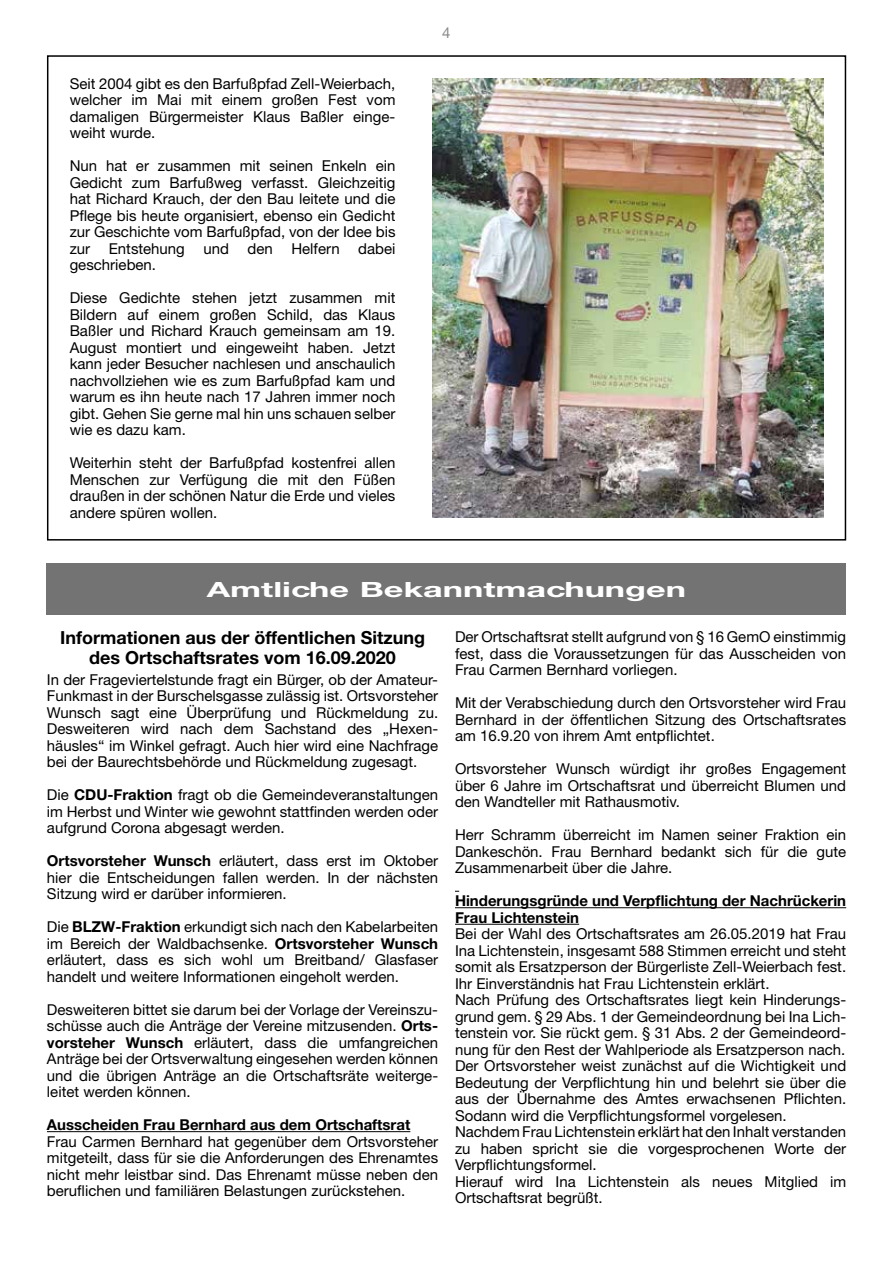
<style>
.page{position:relative;width:893px;height:1263px;background:#fff}
.page>*{position:absolute;margin:0;border:0;box-sizing:border-box;transform-origin:0 0}
.t1{font:700 21px "Helvetica Neue CE";color:#fff;scale:1.63 1}
.t2{font:700 18px/19.5px "Helvetica Neue LT Std";color:#000;text-align:center}
.t3{font:15px/16.5px "Helvetica Neue LT Std";color:#000;text-align:justify}
.t4{font:700 15px/16.5px "Helvetica Neue LT Std";color:#000}
.t5{font:15px "Helvetica Neue LT Std";color:#878787}
.s1{font-weight:700}
</style>
<div class="page">
<hr style="left:47px;top:1131px;width:363px;height:1px;background:#000">
<hr style="left:455px;top:907px;width:391px;height:1px;background:#000">
<hr style="left:455px;top:924px;width:124px;height:1px;background:#000">
<img style="left:432px;top:78px;width:391px;height:440px">
<div style="left:47px;top:563px;width:799px;height:51px;background:#737373"></div>
<p class="t3" style="left:70px;top:75px;width:327px">Seit 2004 gibt es den Barfußpfad Zell-Weierbach, welcher im Mai mit einem großen Fest vom damaligen Bürgermeister Klaus Baßler einge&shy;weiht wurde.</p>
<p class="t3" style="left:70px;top:157px;width:327px">Nun hat er zusammen mit seinen Enkeln ein Gedicht zum Barfußweg verfasst. Gleichzeitig hat Richard Krauch, der den Bau leitete und die Pflege bis heute organisiert, ebenso ein Gedicht zur Geschichte vom Barfußpfad, von der Idee bis zur Entstehung und den Helfern dabei geschrieben.</p>
<p class="t3" style="left:70px;top:289px;width:327px">Diese Gedichte stehen jetzt zusammen mit Bildern auf einem großen Schild, das Klaus Baßler und Richard Krauch gemeinsam am 19.<br>August montiert und eingeweiht haben. Jetzt kann jeder Besucher nachlesen und anschaulich nachvollziehen wie es zum Barfußpfad kam und warum es ihn heute nach 17 Jahren immer noch gibt. Gehen Sie gerne mal hin uns schauen selber wie es dazu kam.</p>
<p class="t3" style="left:70px;top:454px;width:327px">Weiterhin steht der Barfußpfad kostenfrei allen Menschen zur Verfügung die mit den Füßen draußen in der schönen Natur die Erde und vieles andere spüren wollen.</p>
<p class="t5" style="left:442px;top:24px;width:10px">4</p>
<h1 class="t1" style="left:207px;top:577px;width:296px">Amtliche Bekanntmachungen</h1>
<p class="t2" style="left:60px;top:628px;width:366px">Informationen aus der öffentlichen Sitzung des Ortschaftsrates vom 16.09.2020</p>
<p class="t3" style="left:47px;top:671px;width:393px">In der Frageviertelstunde fragt ein Bürger, ob der Amateur-Funkmast in der Burschelsgasse zulässig ist. Ortsvorsteher Wunsch sagt eine Überprüfung und Rückmeldung zu.<br>Desweiteren wird nach dem Sachstand des „Hexen&shy;häusles“ im Winkel gefragt. Auch hier wird eine Nachfrage bei der Baurechtsbehörde und Rückmeldung zugesagt.</p>
<p class="t3" style="left:47px;top:786px;width:393px">Die <span class="s1">CDU-Fraktion</span> fragt ob die Gemeindeveranstaltungen im Herbst und Winter wie gewohnt stattfinden werden oder aufgrund Corona abgesagt werden.</p>
<p class="t3" style="left:47px;top:852px;width:393px"><span class="s1">Ortsvorsteher Wunsch</span> erläutert, dass erst im Oktober hier die Entscheidungen fallen werden. In der nächsten Sitzung wird er darüber informieren.</p>
<p class="t3" style="left:47px;top:918px;width:393px">Die <span class="s1">BLZW-Fraktion</span> erkundigt sich nach den Kabelarbeiten im Bereich der Waldbachsenke. <span class="s1">Ortsvorsteher Wunsch </span>erläutert, dass es sich wohl um Breitband/ Glasfaser handelt und weitere Informationen eingeholt werden.</p>
<p class="t3" style="left:47px;top:1001px;width:393px">Desweiteren bittet sie darum bei der Vorlage der Vereinszu&shy;schüsse auch die Anträge der Vereine mitzusenden. <span class="s1">Orts&shy;vorsteher Wunsch</span> erläutert, dass die umfangreichen Anträge bei der Ortsverwaltung eingesehen werden können und die übrigen Anträge an die Ortschaftsräte weiterge&shy;leitet werden können.</p>
<p class="t4" style="left:47px;top:1116px;width:365px">Ausscheiden Frau Bernhard aus dem Ortschaftsrat</p>
<p class="t3" style="left:47px;top:1133px;width:393px">Frau Carmen Bernhard hat gegenüber dem Ortsvorsteher mitgeteilt, dass für sie die Anforderungen des Ehrenamtes nicht mehr leistbar sind. Das Ehrenamt müsse neben den beruflichen und familiären Belastungen zurückstehen.</p>
<p class="t3" style="left:455px;top:628px;width:393px">Der Ortschaftsrat stellt aufgrund von § 16 GemO einstimmig fest, dass die Voraussetzungen für das Ausscheiden von Frau Carmen Bernhard vorliegen.</p>
<p class="t3" style="left:455px;top:694px;width:393px">Mit der Verabschiedung durch den Ortsvorsteher wird Frau Bernhard in der öffentlichen Sitzung des Ortschaftsrates am 16.9.20 von ihrem Amt entpflichtet.</p>
<p class="t3" style="left:455px;top:760px;width:393px">Ortsvorsteher Wunsch würdigt ihr großes Engagement über 6 Jahre im Ortschaftsrat und überreicht Blumen und den Wandteller mit Rathausmotiv.</p>
<p class="t3" style="left:455px;top:826px;width:393px">Herr Schramm überreicht im Namen seiner Fraktion ein Dankeschön. Frau Bernhard bedankt sich für die gute Zusammenarbeit über die Jahre.</p>
<p class="t4" style="left:455px;top:892px;width:393px">Hinderungsgründe und Verpflichtung der Nachrückerin<br>Frau Lichtenstein</p>
<p class="t3" style="left:455px;top:925px;width:393px;text-align:left">Bei der Wahl des Ortschaftsrates am 26.05.2019 hat Frau Ina Lichtenstein, insgesamt 588 Stimmen erreicht und steht somit als Ersatzperson der Bürgerliste Zell-Weierbach fest.<br>Ihr Einverständnis hat Frau Lichtenstein erklärt.<br>Nach Prüfung des Ortschaftsrates liegt kein Hinderungs&shy;grund gem. § 29 Abs. 1 der Gemeindeordnung bei Ina Lich&shy;tenstein vor. Sie rückt gem. § 31 Abs. 2 der Gemeindeord&shy;nung für den Rest der Wahlperiode als Ersatzperson nach.<br>Der Ortsvorsteher weist zunächst auf die Wichtigkeit und Bedeutung der Verpflichtung hin und belehrt sie über die aus der Übernahme des Amtes erwachsenen Pflichten.<br>Sodann wird die Verpflichtungsformel vorgelesen.<br>Nachdem Frau Lichtenstein erklärt hat den Inhalt verstanden zu haben spricht sie die vorgesprochenen Worte der Verpflichtungsformel.<br>Hierauf wird Ina Lichtenstein als neues Mitglied im Ortschaftsrat begrüßt.</p>
</div>
